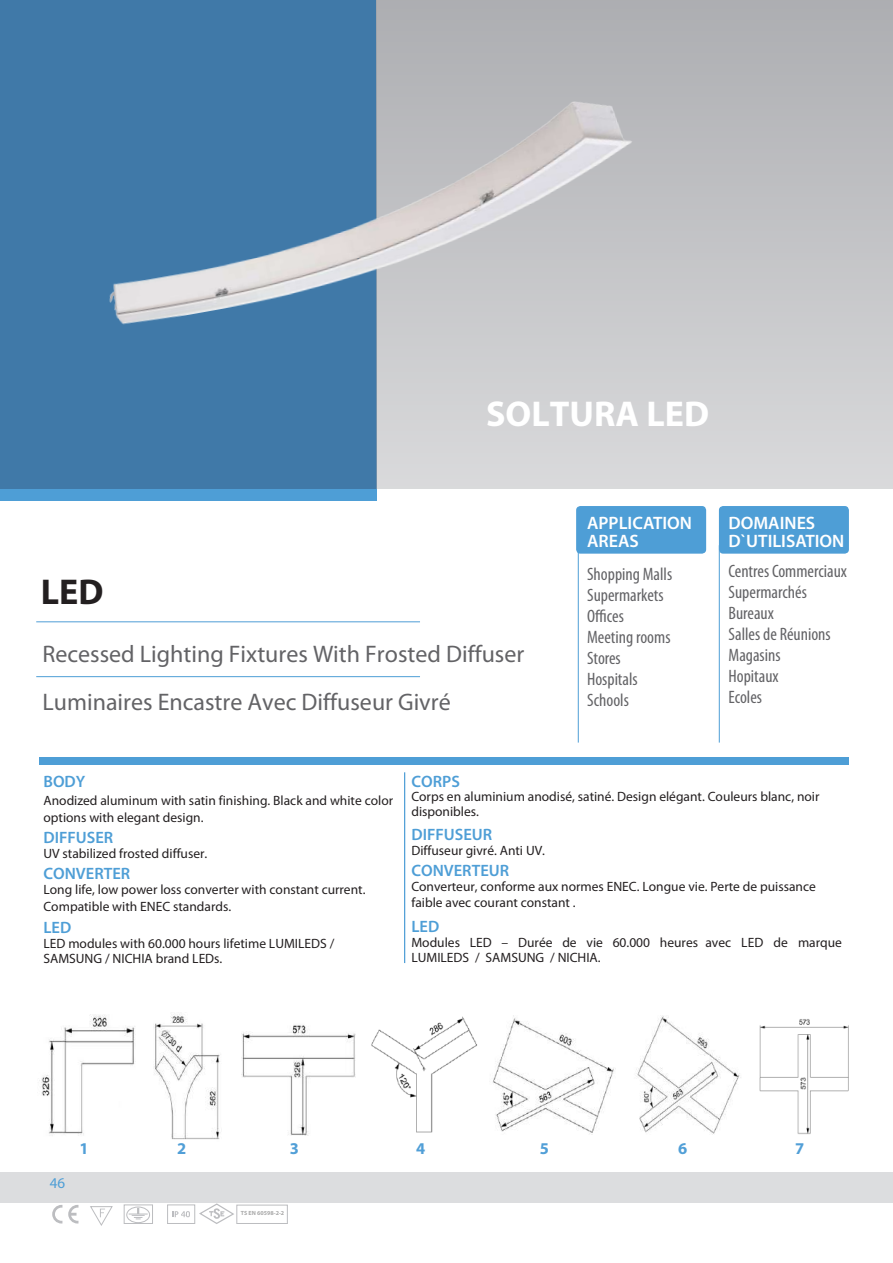
<style>
.page{position:relative;width:893px;height:1263px;background:#fff}
.page>*{position:absolute;margin:0;border:0;box-sizing:border-box;transform-origin:0 0}
.t1{font:700 36px "Myriad Pro";color:#fff}
.t2{font:700 36px "Myriad Pro";color:#231f20}
.t3{font:24px/48px "Myriad Pro";color:#636366}
.t4{font:condensed 18px/21px "Myriad Pro";color:#636366}
.t5{font:600 18px/18px "Myriad Pro";color:#fff}
.t6{font:600 16.5px "Myriad Pro";color:#4e9ed6}
.t7{font:700 16.5px "Myriad Pro";color:#519fd7}
.t8{font:15px "Myriad Pro";color:#4e9ed6}
.t9{font:13.5px/16.8px "Myriad Pro";color:#231f20}
.t10{font:700 6px "Myriad Pro";color:#aaa}
</style>
<div class="page">
<div style="left:0;top:488px;width:376px;height:13px;background:#4e9ed6"></div>
<div style="left:0;top:0;width:376px;height:488px;background:#4079a8"></div>
<div style="left:376px;top:0;width:517px;height:488px;background:linear-gradient(to bottom,#adaeb2,#d9dadb)"></div>
<div style="left:0;top:1172px;width:892px;height:31px;background:#dcdddf"></div>
<hr style="left:892px;top:1172px;width:1px;height:31px;background:#dcdddf">
<img style="left:109px;top:74px;width:563px;height:277px">
<svg style="left:172px;top:1211px;width:18px;height:6px"></svg>
<div style="left:167px;top:1204px;width:28px;height:20px;border:1px solid #bcbdc0"></div>
<svg style="left:90px;top:1206px;width:23px;height:20px"></svg>
<div style="left:124px;top:1204px;width:29px;height:20px;border:1px solid #bcbdc0"></div>
<div style="left:127px;top:1207px;width:23px;height:16px;border:1px solid #bcbdc0;border-radius:50%"></div>
<svg style="left:129px;top:1208px;width:19px;height:12px"></svg>
<svg style="left:52px;top:1205px;width:10px;height:18px"></svg>
<svg style="left:68px;top:1205px;width:10px;height:18px"></svg>
<div style="left:236px;top:1205px;width:52px;height:19px;border:1px solid #bcbdc0"></div>
<img style="left:39px;top:1015px;width:96px;height:121px">
<img style="left:241px;top:1025px;width:115px;height:111px">
<img style="left:371px;top:1016px;width:106px;height:117px">
<img style="left:493px;top:1015px;width:121px;height:120px">
<img style="left:636px;top:1015px;width:105px;height:119px">
<img style="left:759px;top:1019px;width:90px;height:115px">
<img style="left:154px;top:1014px;width:66px;height:126px">
<svg style="left:199px;top:1203px;width:35px;height:21px"></svg>
<div style="left:576px;top:506px;width:130px;height:48px;background:#4e9ed6;border-radius:4px"></div>
<div style="left:719px;top:506px;width:130px;height:48px;background:#4e9ed6;border-radius:4px"></div>
<hr style="left:719px;top:545px;width:1px;height:197px;background:#4e9ed6">
<hr style="left:36px;top:621px;width:384px;height:1px;background:#4e9ed6">
<hr style="left:36px;top:676px;width:384px;height:1px;background:#4e9ed6">
<hr style="left:578px;top:545px;width:1px;height:197px;background:#4e9ed6">
<div style="left:39px;top:758px;width:809px;height:7px;background:#4e9ed6"></div>
<hr style="left:404px;top:772px;width:1px;height:191px;background:#4e9ed6">
<h1 class="t1" style="left:486px;top:390px;width:224px">SOLTURA LED</h1>
<h1 class="t2" style="left:41px;top:571px;width:64px">LED</h1>
<h2 class="t3" style="left:43px;top:630px;width:483px">Recessed Lighting Fixtures With Frosted Diffuser<br>Luminaires Encastre Avec Diffuseur Givré</h2>
<h3 class="t5" style="left:587px;top:514px;width:106px">APPLICATION<br>AREAS</h3>
<h3 class="t4" style="left:587px;top:564px;width:87px">Shopping Malls<br>Supermarkets<br>Offices<br>Meeting rooms<br>Stores<br>Hospitals<br>Schools</h3>
<h3 class="t5" style="left:728px;top:514px;width:117px">DOMAINES<br>D`UTILISATION</h3>
<h3 class="t4" style="left:728px;top:561px;width:120px">Centres Commerciaux<br>Supermarchés<br>Bureaux<br>Salles de Réunions<br>Magasins<br>Hopitaux<br>Ecoles</h3>
<p class="t6" style="left:43px;top:771px;width:43px">BODY</p>
<p class="t9" style="left:43px;top:792px;width:351px">Anodized aluminum with satin finishing. Black and white color options with elegant design.</p>
<p class="t6" style="left:43px;top:827px;width:71px">DIFFUSER</p>
<p class="t9" style="left:43px;top:845px;width:165px">UV stabilized frosted diffuser.</p>
<p class="t6" style="left:43px;top:863px;width:88px">CONVERTER</p>
<p class="t9" style="left:43px;top:881px;width:323px">Long life, low power loss converter with constant current.<br>Compatible with ENEC standards.</p>
<p class="t6" style="left:43px;top:917px;width:29px">LED</p>
<p class="t9" style="left:43px;top:935px;width:292px;line-height:15px">LED modules with 60.000 hours lifetime LUMILEDS /<br>SAMSUNG / NICHIA brand LEDs.</p>
<p class="t6" style="left:411px;top:771px;width:50px">CORPS</p>
<p class="t9" style="left:411px;top:788px;width:410px;line-height:15px">Corps en aluminium anodisé, satiné. Design elégant. Couleurs blanc, noir disponibles.</p>
<p class="t6" style="left:411px;top:823px;width:82px">DIFFUSEUR</p>
<p class="t9" style="left:411px;top:841px;width:135px">Diffuseur givré. Anti UV.</p>
<p class="t6" style="left:411px;top:859px;width:99px">CONVERTEUR</p>
<p class="t9" style="left:411px;top:877px;width:406px">Converteur, conforme aux normes ENEC. Longue vie. Perte de puissance faible avec courant constant .</p>
<p class="t6" style="left:411px;top:916px;width:29px">LED</p>
<p class="t9" style="left:411px;top:935px;width:432px;line-height:15px">Modules LED – Durée de vie 60.000 heures avec LED de marque<br>LUMILEDS / SAMSUNG / NICHIA.</p>
<p class="t8" style="left:50px;top:1174px;width:17px">46</p>
<p class="t7" style="left:80px;top:1139px;width:11px">1</p>
<p class="t7" style="left:177px;top:1139px;width:11px">2</p>
<p class="t7" style="left:290px;top:1139px;width:11px">3</p>
<p class="t7" style="left:416px;top:1139px;width:11px">4</p>
<p class="t7" style="left:540px;top:1139px;width:11px">5</p>
<p class="t7" style="left:678px;top:1139px;width:11px">6</p>
<p class="t7" style="left:795px;top:1139px;width:11px">7</p>
<p class="t10" style="left:241px;top:1210px;width:45px">TS EN 60598-2-2</p>
</div>
